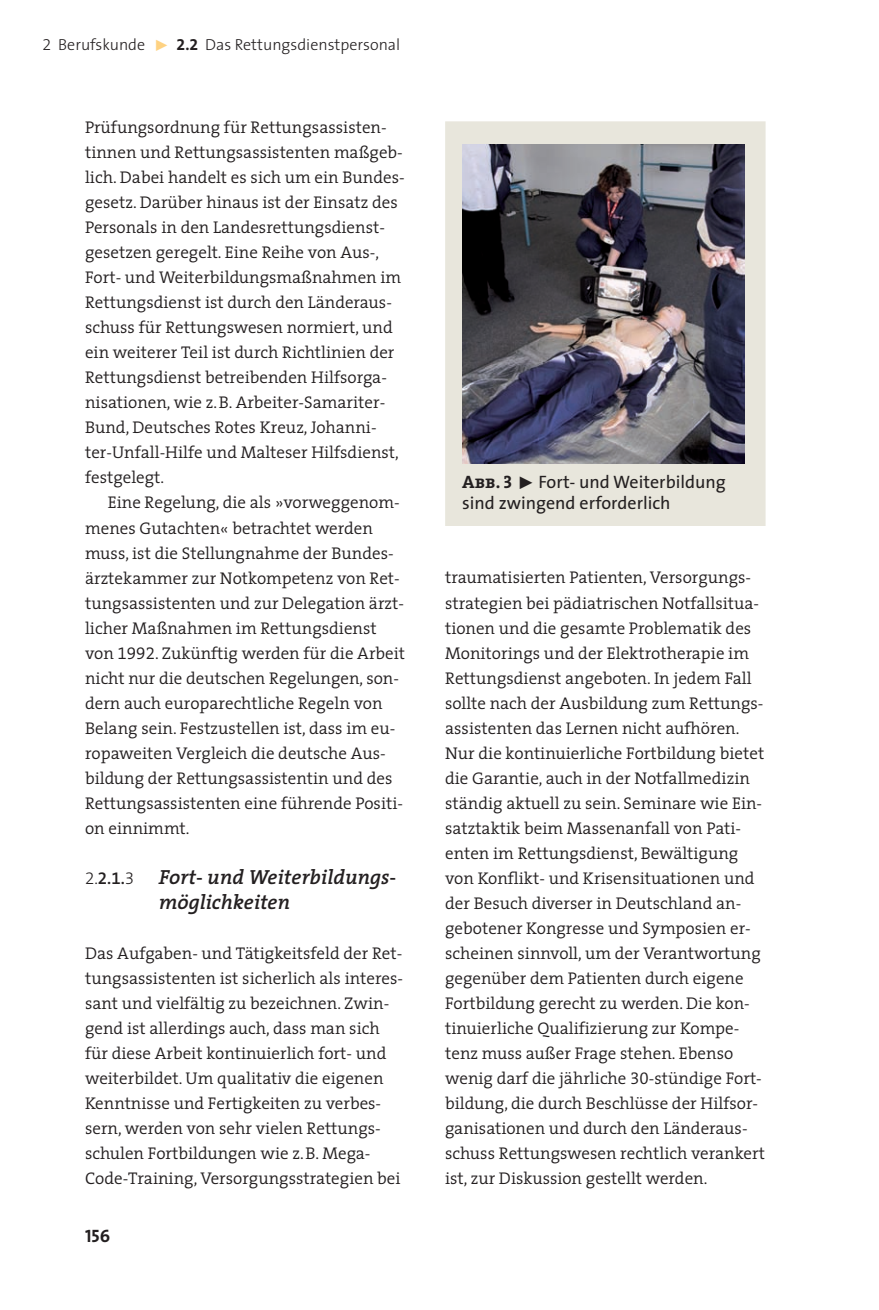
<style>
.page{position:relative;width:879px;height:1310px;background:#fff}
.page>*{position:absolute;margin:0;border:0;box-sizing:border-box;transform-origin:0 0}
.t1{font:italic 600 20.4px/25px "The Serif";color:#231f20}
.t2{font:18px/21px "The Sans";color:#231f20}
.t3{font:18px "The Sans Bold Caps";color:#231f20}
.t4{font:300 17px/25px "The Serif";color:#231f20}
.t5{font:300 16px "The Sans";color:#231f20}
.s1{font-family:"The Sans Light Expert";font-weight:400}
.s2{font-family:"The Sans Extra Bold Expert";font-weight:400;color:#fed282}
.s3{font-family:"The Sans Bold Expert";font-weight:400}
.s4{font-family:"The Serif Semi Light Expert";font-weight:400}
.s5{font-family:"The Sans Light Expert";font-weight:400;font-style:normal;font-size:17px}
.s6{font-family:"The Sans Semi Bold Expert";font-weight:400;font-style:normal;font-size:17px}
.s7{font-family:"The Serif Bold Caps"}
.s8{font-family:"The Sans Extra Bold Expert"}
</style>
<div class="page">
<div style="left:445px;top:121px;width:320px;height:405px;background:#e8e6dc"></div>
<img style="left:462px;top:144px;width:282px;height:319px">
<p class="t5" style="left:43px;top:32px;width:359px"><span class="s1">2</span> Berufskunde <span class="s2">˘</span> <span class="s3">2.2</span> Das Rettungsdienstpersonal</p>
<p class="t4" style="left:85px;top:114px;width:321px">Prüfungsordnung für Rettungsassisten&shy;tinnen und Rettungsassistenten maßgeb&shy;lich. Dabei handelt es sich um ein Bundes&shy;gesetz. Darüber hinaus ist der Einsatz des Personals in den Landesrettungsdienst&shy;gesetzen geregelt. Eine Reihe von Aus-, Fort- und Weiterbildungsmaßnahmen im Rettungsdienst ist durch den Länderaus&shy;schuss für Rettungswesen normiert, und ein weiterer Teil ist durch Richtlinien der Rettungsdienst betreibenden Hilfsorga&shy;nisationen, wie z.B. Arbeiter-Samariter-Bund, Deutsches Rotes Kreuz, Johanni&shy;ter-Unfall-Hilfe und Malteser Hilfsdienst, festgelegt.</p>
<p class="t4" style="left:85px;top:490px;width:321px;text-indent:23px">Eine Regelung, die als »vorweggenom&shy;menes Gutachten« betrachtet werden muss, ist die Stellungnahme der Bundes&shy;ärztekammer zur Notkompetenz von Ret&shy;tungsassistenten und zur Delegation ärzt&shy;licher Maßnahmen im Rettungsdienst von <span class="s4">1992</span>. Zukünftig werden für die Arbeit nicht nur die deutschen Regelungen, son&shy;dern auch europarechtliche Regeln von Belang sein. Festzustellen ist, dass im eu&shy;ropaweiten Vergleich die deutsche Aus&shy;bildung der Rettungsassistentin und des Rettungsassistenten eine führende Positi&shy;on einnimmt.</p>
<p class="t1" style="left:159px;top:863px;width:239px;text-indent:-74px"><span class="s5">2.</span><span class="s6">2.1.</span><span class="s5">3</span> Fort- und Weiterbildungs&shy;möglichkeiten</p>
<p class="t4" style="left:85px;top:940px;width:319px">Das Aufgaben- und Tätigkeitsfeld der Ret&shy;tungsassistenten ist sicherlich als interes&shy;sant und vielfältig zu bezeichnen. Zwin&shy;gend ist allerdings auch, dass man sich für diese Arbeit kontinuierlich fort- und weiterbildet. Um qualitativ die eigenen Kenntnisse und Fertigkeiten zu verbes&shy;sern, werden von sehr vielen Rettungs&shy;schulen Fortbildungen wie z.B. Mega-Code-Training, Versorgungsstrategien bei</p>
<p class="t3" style="left:85px;top:1220px;width:27px">156</p>
<p class="t2" style="left:462px;top:471px;width:265px"><span class="s7">Abb. 3</span> <span class="s8">˘</span> Fort- und Weiterbildung sind zwingend erforderlich</p>
<p class="t4" style="left:445px;top:565px;width:321px">traumatisierten Patienten, Versorgungs&shy;strategien bei pädiatrischen Notfallsitua&shy;tionen und die gesamte Problematik des Monitorings und der Elektrotherapie im Rettungsdienst angeboten. In jedem Fall sollte nach der Ausbildung zum Rettungs&shy;assistenten das Lernen nicht aufhören.<br>Nur die kontinuierliche Fortbildung bietet die Garantie, auch in der Notfallmedizin ständig aktuell zu sein. Seminare wie Ein&shy;satztaktik beim Massenanfall von Pati&shy;enten im Rettungsdienst, Bewältigung von Konflikt- und Krisensituationen und der Besuch diverser in Deutschland an&shy;gebotener Kongresse und Symposien er&shy;scheinen sinnvoll, um der Verantwortung gegenüber dem Patienten durch eigene Fortbildung gerecht zu werden. Die kon&shy;tinuierliche Qualifizierung zur Kompe&shy;tenz muss außer Frage stehen. Ebenso wenig darf die jährliche <span class="s4">30</span>-stündige Fort&shy;bildung, die durch Beschlüsse der Hilfsor&shy;ganisationen und durch den Länderaus&shy;schuss Rettungswesen rechtlich verankert ist, zur Diskussion gestellt werden.</p>
</div>
